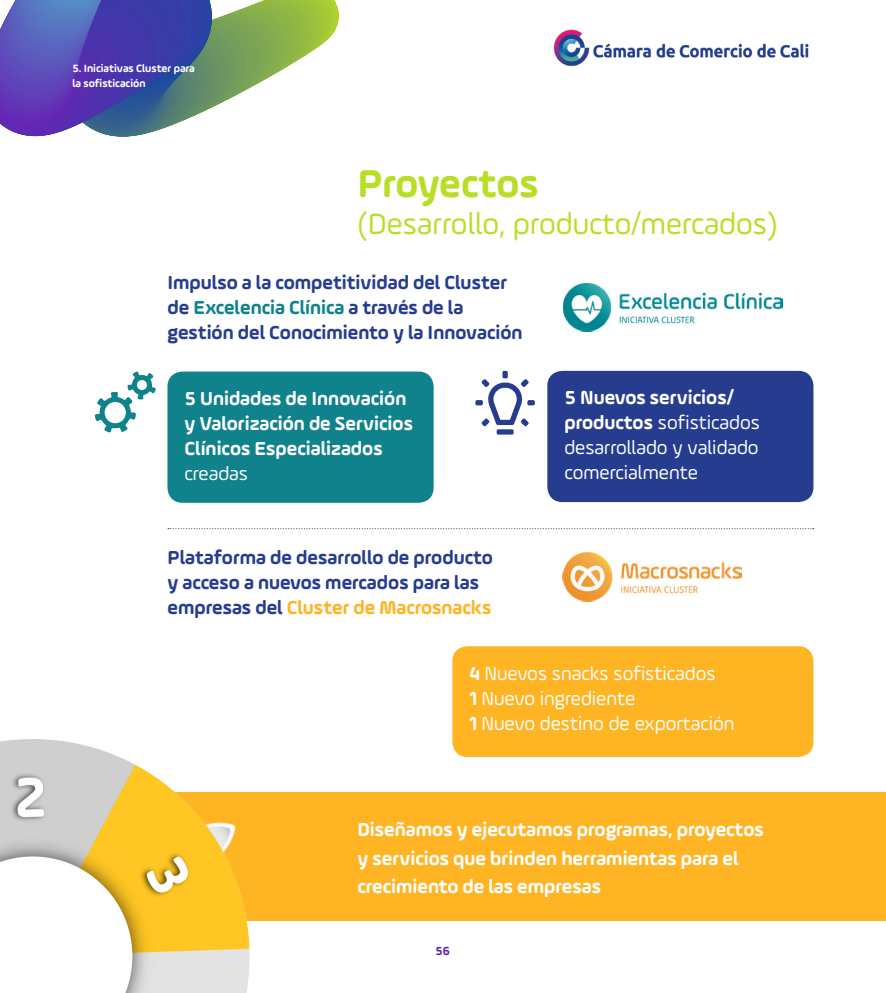
<style>
.page{position:relative;width:886px;height:993px;background:#fff}
.page>*{position:absolute;margin:0;border:0;box-sizing:border-box;transform-origin:0 0}
.Subtitulos{font:700 41.25px "Ample Soft";color:#b8de26}
.Subtitulos-2{font:31.25px "Ample Soft";color:#b8de26}
.Subtitulos-3{font:700 20px/25px "Ample Soft";color:#263d8f}
.Subtitulos-4{font:700 20px/25px "Ample Soft";color:#fff}
.Subtitulos-5{font:20px/25px "Ample Soft";color:#fff}
.t1{font:700 12.5px "Ample Soft";color:#6326b3}
.t2{font:700 11.25px/15px "Ample Soft";color:#fff}
.s1{color:#0f828c}
.s2{font-weight:400}
.s3{color:#ffb424}
.s4{font-weight:700}
</style>
<div class="page">
<svg style="left:241px;top:0;width:98px;height:68px"></svg>
<div style="left:238px;top:0;width:70px;height:69px;background:#94bd40;border-radius:50%"></div>
<div style="left:234px;top:1px;width:71px;height:70px;background:#94ba42;border-radius:50%"></div>
<div style="left:230px;top:2px;width:71px;height:72px;background:#91b845;border-radius:50%"></div>
<div style="left:223px;top:5px;width:73px;height:72px;background:#8fb547;border-radius:50%"></div>
<div style="left:221px;top:5px;width:73px;height:73px;background:#8cb547;border-radius:50%"></div>
<div style="left:216px;top:7px;width:74px;height:74px;background:#8cb34a;border-radius:50%"></div>
<div style="left:212px;top:9px;width:74px;height:74px;background:#8ab04a;border-radius:50%"></div>
<div style="left:207px;top:10px;width:75px;height:75px;background:#87b04d;border-radius:50%"></div>
<div style="left:205px;top:11px;width:75px;height:76px;background:#87ad4d;border-radius:50%"></div>
<div style="left:202px;top:12px;width:76px;height:76px;background:#85ad4f;border-radius:50%"></div>
<div style="left:192px;top:16px;width:77px;height:77px;background:#82a852;border-radius:50%"></div>
<div style="left:190px;top:16px;width:77px;height:78px;background:#80a852;border-radius:50%"></div>
<div style="left:187px;top:17px;width:78px;height:78px;background:#80a652;border-radius:50%"></div>
<div style="left:180px;top:20px;width:79px;height:79px;background:#7da354;border-radius:50%"></div>
<div style="left:172px;top:22px;width:80px;height:80px;background:#78a357;border-radius:50%"></div>
<div style="left:167px;top:24px;width:81px;height:81px;background:#78a159;border-radius:50%"></div>
<div style="left:160px;top:26px;width:82px;height:82px;background:#739e5c;border-radius:50%"></div>
<div style="left:155px;top:28px;width:83px;height:82px;background:#739c5c;border-radius:50%"></div>
<svg style="left:0;top:0;width:212px;height:136px;background:#5657ac"></svg>
<div style="left:136px;top:791px;width:750px;height:129px;background:#ffb424"></div>
<img style="left:553px;top:29px;width:256px;height:38px">
<img style="left:0;top:739px;width:263px;height:253px">
<img style="left:563px;top:283px;width:220px;height:48px">
<img style="left:562px;top:552px;width:179px;height:49px">
<div style="left:167px;top:371px;width:267px;height:131px;background:#0f828c;border-radius:15px"></div>
<div style="left:452px;top:646px;width:361px;height:110px;background:#ffb424;border-radius:15px"></div>
<div style="left:547px;top:371px;width:266px;height:131px;background:#263d8f;border-radius:15px"></div>
<svg style="left:95px;top:371px;width:61px;height:61px"></svg>
<div style="left:502px;top:371px;width:6px;height:7px;background:#263d8f;border-radius:2px"></div>
<div style="left:475px;top:400px;width:8px;height:5px;background:#263d8f;border-radius:2px"></div>
<div style="left:527px;top:400px;width:8px;height:5px;background:#263d8f;border-radius:2px"></div>
<div style="left:497px;top:429px;width:17px;height:5px;background:#263d8f;border-radius:2px"></div>
<svg style="left:481px;top:379px;width:48px;height:47px"></svg>
<svg style="left:168px;top:528px;width:646px;height:1px"></svg>
<p class="t2" style="left:72px;top:61px;width:124px">5. Iniciativas Cluster para la sofisticación</p>
<p class="Subtitulos" style="left:357px;top:158px;width:183px">Proyectos</p>
<p class="Subtitulos-2" style="left:357px;top:205px;width:422px">(Desarrollo, producto/mercados)</p>
<p class="Subtitulos-3" style="left:167px;top:269px;width:356px">Impulso a la competitividad del Cluster de <span class="s1">Excelencia Clínica</span> a través de la gestión del Conocimiento y la Innovación</p>
<p class="Subtitulos-4" style="left:184px;top:385px;width:230px">5 Unidades de Innovación y Valorización de Servicios<br>Clínicos Especializados <span class="s2">creadas</span></p>
<p class="Subtitulos-3" style="left:167px;top:544px;width:327px">Plataforma de desarrollo de producto y acceso a nuevos mercados para las empresas del <span class="s3">Cluster de Macrosnacks</span></p>
<p class="Subtitulos-5" style="left:564px;top:385px;width:197px"><span class="s4">5 Nuevos servicios/ productos</span> sofisticados desarrollado y validado comercialmente</p>
<p class="Subtitulos-5" style="left:469px;top:660px;width:248px"><span class="s4">4</span> Nuevos snacks sofisticados</p>
<p class="Subtitulos-5" style="left:469px;top:685px;width:168px"><span class="s4">1</span> Nuevo ingrediente</p>
<p class="Subtitulos-5" style="left:469px;top:710px;width:267px"><span class="s4">1</span> Nuevo destino de exportación</p>
<p class="Subtitulos-4" style="left:357px;top:814px;width:408px;line-height:28.8px">Diseñamos y ejecutamos programas, proyectos y servicios que brinden herramientas para el crecimiento de las empresas</p>
<p class="t1" style="left:436px;top:943px;width:16px">56</p>
</div>
